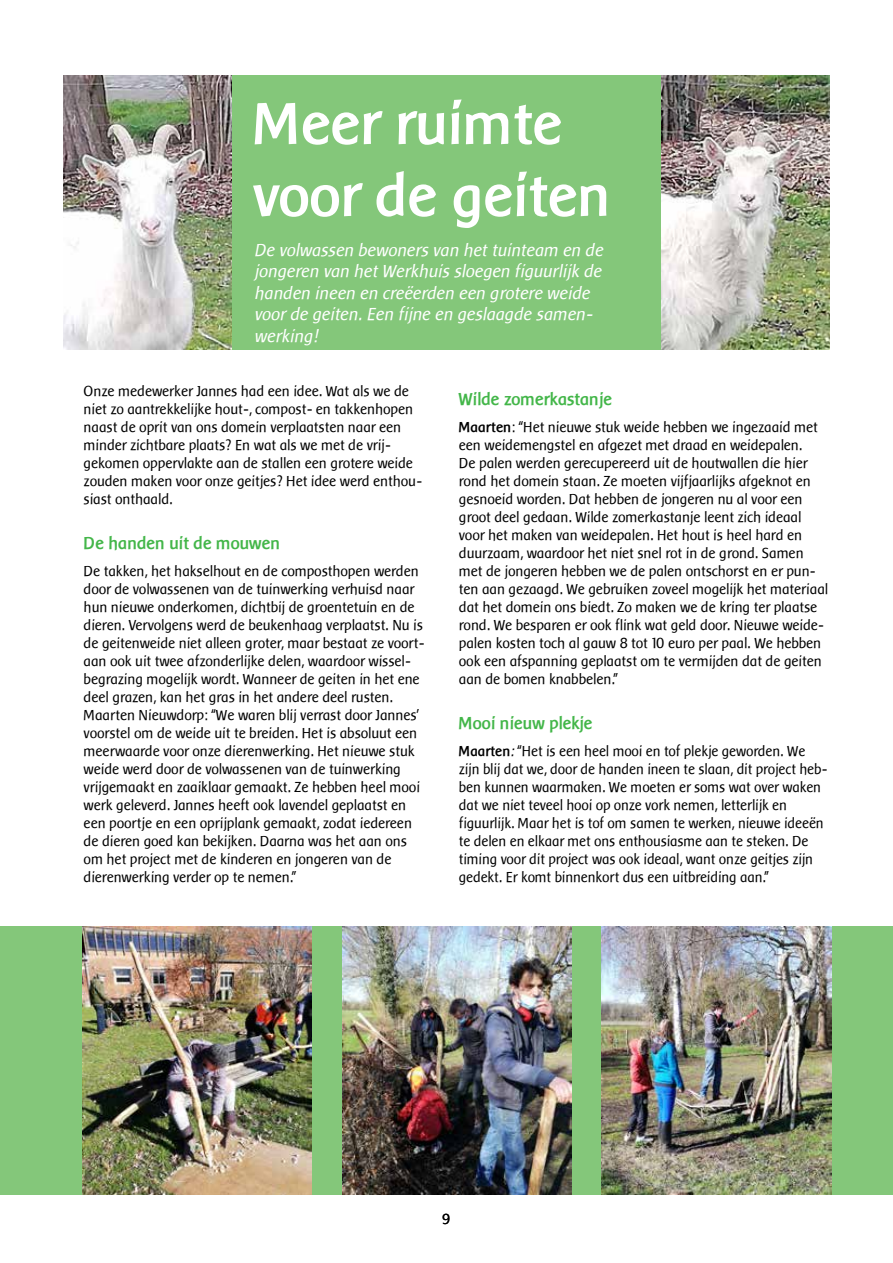
<style>
.page{position:relative;width:893px;height:1263px;background:#fff}
.page>*{position:absolute;margin:0;border:0;box-sizing:border-box;transform-origin:0 0}
.t1{font:700 61.5px/72px "Baar Sophia";letter-spacing:-.005em;color:#fff}
.t2{font:italic 18px/21.6px "Baar Sophia";color:#fff}
.t3{font:700 18px "Baar Sophia";letter-spacing:-.005em;color:#43b649}
.t4{font:15px/18px "Baar Sophia";letter-spacing:-.005em;color:#000}
.s1{font-weight:700}
.s2{font-style:italic}
</style>
<div class="page">
<div style="left:0;top:927px;width:893px;height:268px;background:#84c77a"></div>
<div style="left:64px;top:75px;width:598px;height:274px;background:#84c77a"></div>
<img style="left:64px;top:75px;width:167px;height:274px">
<img style="left:662px;top:75px;width:167px;height:274px">
<img style="left:83px;top:927px;width:229px;height:268px">
<img style="left:343px;top:927px;width:229px;height:268px">
<img style="left:602px;top:927px;width:229px;height:268px">
<h1 class="t1" style="left:255px;top:88px;width:359px">Meer ruimte voor de geiten</h1>
<p class="t2" style="left:255px;top:239px;width:350px">De volwassen bewoners van het tuinteam en de jongeren van het Werkhuis sloegen figuurlijk de handen ineen en creëerden een grotere weide voor de geiten. Een fijne en geslaagde samen&shy;werking!</p>
<p class="t4" style="left:84px;top:382px;width:340px">Onze medewerker Jannes had een idee. Wat als we de niet zo aantrekkelijke hout-, compost- en takkenhopen naast de oprit van ons domein verplaatsten naar een minder zichtbare plaats? En wat als we met de vrij&shy;gekomen oppervlakte aan de stallen een grotere weide zouden maken voor onze geitjes? Het idee werd enthou&shy;siast onthaald.</p>
<p class="t3" style="left:84px;top:533px;width:198px">De handen uit de mouwen</p>
<p class="t4" style="left:84px;top:562px;width:342px">De takken, het hakselhout en de composthopen werden door de volwassenen van de tuinwerking verhuisd naar hun nieuwe onderkomen, dichtbij de groentetuin en de dieren. Vervolgens werd de beukenhaag verplaatst. Nu is de geitenweide niet alleen groter, maar bestaat ze voort&shy;aan ook uit twee afzonderlijke delen, waardoor wissel&shy;begrazing mogelijk wordt. Wanneer de geiten in het ene deel grazen, kan het gras in het andere deel rusten.<br>Maarten Nieuwdorp: “We waren blij verrast door Jannes’ voorstel om de weide uit te breiden. Het is absoluut een meerwaarde voor onze dierenwerking. Het nieuwe stuk weide werd door de volwassenen van de tuinwerking vrijgemaakt en zaaiklaar gemaakt. Ze hebben heel mooi werk geleverd. Jannes heeft ook lavendel geplaatst en een poortje en een oprijplank gemaakt, zodat iedereen de dieren goed kan bekijken. Daarna was het aan ons om het project met de kinderen en jongeren van de dierenwerking verder op te nemen.”</p>
<p class="t3" style="left:459px;top:389px;width:155px">Wilde zomerkastanje</p>
<p class="t4" style="left:459px;top:418px;width:371px"><span class="s1">Maarten</span>: “Het nieuwe stuk weide hebben we ingezaaid met een weidemengstel en afgezet met draad en weidepalen.<br>De palen werden gerecupereerd uit de houtwallen die hier rond het domein staan. Ze moeten vijfjaarlijks afgeknot en gesnoeid worden. Dat hebben de jongeren nu al voor een groot deel gedaan. Wilde zomerkastanje leent zich ideaal voor het maken van weidepalen. Het hout is heel hard en duurzaam, waardoor het niet snel rot in de grond. Samen met de jongeren hebben we de palen ontschorst en er pun&shy;ten aan gezaagd. We gebruiken zoveel mogelijk het materiaal dat het domein ons biedt. Zo maken we de kring ter plaatse rond. We besparen er ook flink wat geld door. Nieuwe weide&shy;palen kosten toch al gauw 8 tot 10 euro per paal. We hebben ook een afspanning geplaatst om te vermijden dat de geiten aan de bomen knabbelen.”</p>
<p class="t3" style="left:459px;top:713px;width:135px">Mooi nieuw plekje</p>
<p class="t4" style="left:459px;top:742px;width:370px"><span class="s1">Maarten</span><span class="s2">:</span> “Het is een heel mooi en tof plekje geworden. We zijn blij dat we, door de handen ineen te slaan, dit project heb&shy;ben kunnen waarmaken. We moeten er soms wat over waken dat we niet teveel hooi op onze vork nemen, letterlijk en figuurlijk. Maar het is tof om samen te werken, nieuwe ideeën te delen en elkaar met ons enthousiasme aan te steken. De timing voor dit project was ook ideaal, want onze geitjes zijn gedekt. Er komt binnenkort dus een uitbreiding aan.”</p>
<p class="t4" style="left:443px;top:1210px;width:9px">9</p>
</div>
